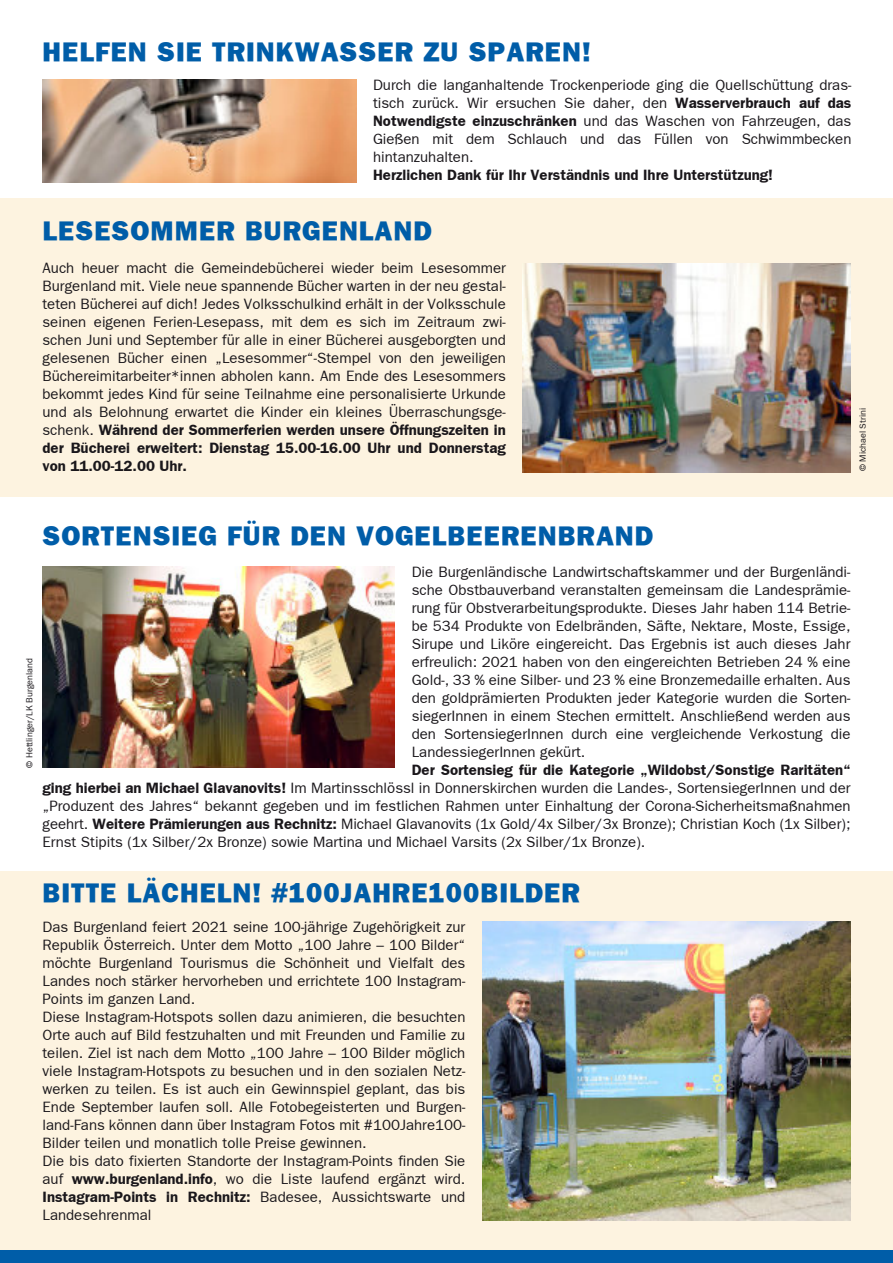
<style>
.page{position:relative;width:893px;height:1263px;background:#fff}
.page>*{position:absolute;margin:0;border:0;box-sizing:border-box;transform-origin:0 0}
.t1{font:800 27px "Franklin Gothic";letter-spacing:.04em;color:#005da8}
.t2{font:15px/18px "Franklin Gothic";color:#1a171b;text-align:justify}
.t3{font:15px/18px "Franklin Gothic Demi";color:#1a171b;text-align:justify}
.t4{font:9px "Franklin Gothic";color:#1a171b}
.s1{font-family:"Franklin Gothic Demi"}
.s2{font-family:"Franklin Gothic"}
</style>
<div class="page">
<div style="left:0;top:198px;width:893px;height:299px;background:#fdf3e0"></div>
<div style="left:0;top:871px;width:893px;height:392px;background:#fdf3e0"></div>
<hr style="left:892px;top:367px;width:1px;height:163px;background:#f7aa29;opacity:.15">
<div style="left:0;top:1250px;width:893px;height:13px;background:#005da8"></div>
<img style="left:523px;top:263px;width:327px;height:209px">
<img style="left:43px;top:567px;width:352px;height:201px">
<img style="left:43px;top:80px;width:313px;height:103px">
<img style="left:482px;top:921px;width:368px;height:299px">
<h1 class="t1" style="left:43px;top:36px;width:550px">HELFEN SIE TRINKWASSER ZU SPAREN!</h1>
<p class="t2" style="left:373px;top:76px;width:480px">Durch die langanhaltende Trockenperiode ging die Quellschüttung dras&shy;tisch zurück. Wir ersuchen Sie daher, den <span class="s1">Wasserverbrauch auf das Notwendigste einzuschränken</span> und das Waschen von Fahrzeugen, das Gießen mit dem Schlauch und das Füllen von Schwimmbecken hintanzuhalten.</p>
<p class="t3" style="left:373px;top:166px;width:401px">Herzlichen Dank für Ihr Verständnis und Ihre Unterstützung!</p>
<h1 class="t1" style="left:43px;top:215px;width:391px">LESESOMMER BURGENLAND</h1>
<p class="t2" style="left:43px;top:259px;width:465px">Auch heuer macht die Gemeindebücherei wieder beim Lesesommer Burgenland mit. Viele neue spannende Bücher warten in der neu gestal&shy;teten Bücherei auf dich! Jedes Volksschulkind erhält in der Volksschule seinen eigenen Ferien-Lesepass, mit dem es sich im Zeitraum zwi&shy;schen Juni und September für alle in einer Bücherei ausgeborgten und gelesenen Bücher einen „Lesesommer“-Stempel von den jeweiligen Büchereimitarbeiter*innen abholen kann. Am Ende des Lesesommers bekommt jedes Kind für seine Teilnahme eine personalisierte Urkunde und als Belohnung erwartet die Kinder ein kleines Überraschungsge-</p>
<p class="t3" style="left:43px;top:421px;width:465px"><span class="s2">schenk.</span> Während der Sommerferien werden unsere Öffnungszeiten in der Bücherei erweitert: Dienstag 15.00-16.00 Uhr und Donnerstag von 11.00-12.00 Uhr.</p>
<p class="t4" style="left:857px;top:471px;width:65px;rotate:-90deg">© Michael Strini</p>
<h1 class="t1" style="left:43px;top:519px;width:612px">SORTENSIEG FÜR DEN VOGELBEERENBRAND</h1>
<p class="t4" style="left:24px;top:768px;width:111px;rotate:-90deg">© Hettlinger/LK Burgenland</p>
<p class="t2" style="left:412px;top:563px;width:440px">Die Burgenländische Landwirtschaftskammer und der Burgenländi&shy;sche Obstbauverband veranstalten gemeinsam die Landesprämie&shy;rung für Obstverarbeitungsprodukte. Dieses Jahr haben 114 Betrie&shy;be 534 Produkte von Edelbränden, Säfte, Nektare, Moste, Essige, Sirupe und Liköre eingereicht. Das Ergebnis ist auch dieses Jahr erfreulich: 2021 haben von den eingereichten Betrieben 24 % eine Gold-, 33 % eine Silber- und 23 % eine Bronzemedaille erhalten. Aus den goldprämierten Produkten jeder Kategorie wurden die Sorten&shy;siegerInnen in einem Stechen ermittelt. Anschließend werden aus den SortensiegerInnen durch eine vergleichende Verkostung die LandessiegerInnen gekürt.</p>
<p class="t3" style="left:412px;top:761px;width:440px">Der Sortensieg für die Kategorie „Wildobst/Sonstige Raritäten“</p>
<p class="t2" style="left:43px;top:779px;width:810px"><span class="s1">ging hierbei an Michael Glavanovits!</span> Im Martinsschlössl in Donnerskirchen wurden die Landes-, SortensiegerInnen und der „Produzent des Jahres“ bekannt gegeben und im festlichen Rahmen unter Einhaltung der Corona-Sicherheitsmaßnahmen geehrt. <span class="s1">Weitere Prämierungen aus Rechnitz:</span> Michael Glavanovits (1x Gold/4x Silber/3x Bronze); Christian Koch (1x Silber); Ernst Stipits (1x Silber/2x Bronze) sowie Martina und Michael Varsits (2x Silber/1x Bronze).</p>
<h1 class="t1" style="left:43px;top:877px;width:539px">BITTE LÄCHELN! #100JAHRE100BILDER</h1>
<p class="t2" style="left:43px;top:917px;width:424px;text-align:left">Das Burgenland feiert 2021 seine 100-jährige Zugehörigkeit zur Republik Österreich. Unter dem Motto „100 Jahre – 100 Bilder“ möchte Burgenland Tourismus die Schönheit und Vielfalt des Landes noch stärker hervorheben und errichtete 100 Instagram-Points im ganzen Land.<br>Diese Instagram-Hotspots sollen dazu animieren, die besuchten Orte auch auf Bild festzuhalten und mit Freunden und Familie zu teilen. Ziel ist nach dem Motto „100 Jahre – 100 Bilder möglich viele Instagram-Hotspots zu besuchen und in den sozialen Netz&shy;werken zu teilen. Es ist auch ein Gewinnspiel geplant, das bis Ende September laufen soll. Alle Fotobegeisterten und Burgen&shy;land-Fans können dann über Instagram Fotos mit #100Jahre100- Bilder teilen und monatlich tolle Preise gewinnen.<br>Die bis dato fixierten Standorte der Instagram-Points finden Sie auf <span class="s1">www.burgenland.info</span>, wo die Liste laufend ergänzt wird.</p>
<p class="t3" style="left:43px;top:1187px;width:424px">Instagram-Points in Rechnitz: <span class="s2">Badesee, Aussichtswarte und</span></p>
<p class="t2" style="left:43px;top:1205px;width:110px">Landesehrenmal</p>
</div>
